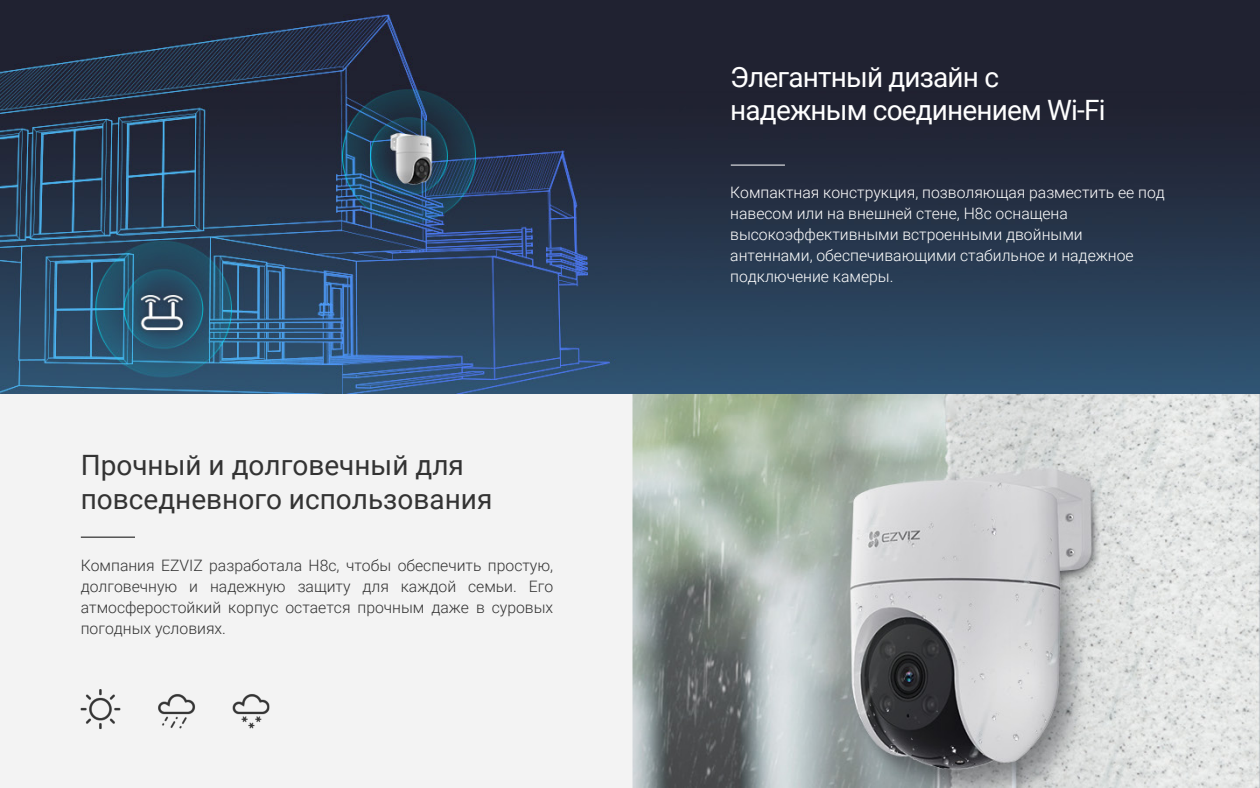
<style>
.page{position:relative;width:1260px;height:788px;background:#fff}
.page>*{position:absolute;margin:0;border:0;box-sizing:border-box;transform-origin:0 0}
.t1{font:28px/33.6px "Roboto";color:#333}
.t2{font:28px/33.6px "Roboto";letter-spacing:-.03em;color:#fff}
.t3{font:300 15.75px/21px "Roboto";color:#fff}
.t4{font:300 15.75px/21px "Roboto";color:#333;text-align:justify}
</style>
<div class="page">
<img style="left:41px;top:394px;width:1219px;height:394px">
<hr style="left:81px;top:536px;width:54px;height:1px;background:#050505">
<img style="left:74px;top:686px;width:200px;height:47px">
<img style="left:0;top:0;width:1260px;height:394px">
<hr style="left:731px;top:165px;width:54px;height:1px;background:#fff">
<div style="left:0;top:394px;width:41px;height:394px;background:#f3f3f3"></div>
<h1 class="t1" style="left:81px;top:447px;width:413px">Прочный и долговечный для повседневного использования</h1>
<p class="t4" style="left:81px;top:554px;width:474px">Компания EZVIZ разработала H8c, чтобы обеспечить простую, долговечную и надежную защиту для каждой семьи. Его атмосферостойкий корпус остается прочным даже в суровых погодных условиях.</p>
<h1 class="t2" style="left:730px;top:59px;width:377px">Элегантный дизайн с надежным соединением Wi-Fi</h1>
<p class="t3" style="left:730px;top:181px;width:436px">Компактная конструкция, позволяющая разместить ее под навесом или на внешней стене, H8c оснащена высокоэффективными встроенными двойными антеннами, обеспечивающими стабильное и надежное подключение камеры.</p>
</div>
